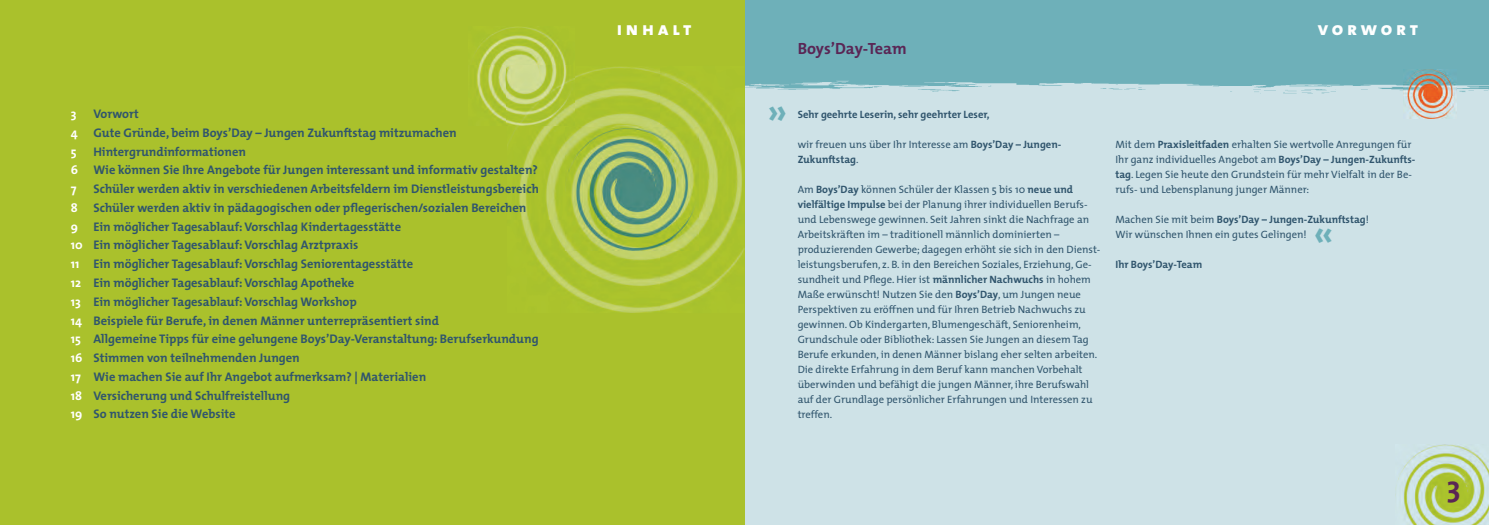
<style>
.page{position:relative;width:1489px;height:525px;background:#fff}
.page>*{position:absolute;margin:0;border:0;box-sizing:border-box;transform-origin:0 0}
.t1{font:700 37.5px "The Mix";color:#6eb0b9}
.t2{font:700 30px "The Mix";color:#5a2655}
.t3{font:18.75px "The Mix Extra Bold Caps";letter-spacing:.2em;color:#fff}
.t4{font:700 16.25px "The Mix";letter-spacing:-.005em;color:#5a2655}
.t5{font:700 12.5px/18.8px "The Mix";color:#30556d}
.t6{font:700 12.5px "The Mix";color:#fff}
.t7{font:10.62px/15px "The Mix";color:#30556d}
.t8{font:700 10.62px "The Mix";color:#30556d}
.s1{color:#fff}
.s2{font-weight:700}
</style>
<div class="page">
<div style="left:744px;top:0;width:744px;height:524px;background:#cee2e7"></div>
<img style="left:744px;top:0;width:744px;height:96px">
<img style="left:1395px;top:444px;width:93px;height:80px">
<div style="left:0;top:0;width:744px;height:524px;background:#aac12c"></div>
<img style="left:507px;top:66px;width:237px;height:247px">
<img style="left:1403px;top:69px;width:53px;height:49px">
<img style="left:566px;top:127px;width:132px;height:123px">
<img style="left:476px;top:26px;width:98px;height:99px">
<p class="t5" style="left:71px;top:106px;width:387px;text-indent:22px">Vorwort<br><span class="s1">4</span> Gute Gründe, beim Boys’Day – Jungen Zukunftstag mitzumachen<br><span class="s1">5</span></p>
<p class="t6" style="left:71px;top:109px;width:7px">3</p>
<p class="t5" style="left:71px;top:143px;width:468px;text-indent:22px">Hintergrundinformationen<br><span class="s1">6</span> Wie können Sie Ihre Angebote für Jungen interessant und informativ gestalten?<br><span class="s1">7</span></p>
<p class="t5" style="left:71px;top:181px;width:469px;text-indent:22px">Schüler werden aktiv in verschiedenen Arbeitsfeldern im Dienstleistungsbereich <span class="s1">8</span> Schüler werden aktiv in pädagogischen oder pflegerischen/sozialen Bereichen<br><span class="s1">9</span> Ein möglicher Tagesablauf: Vorschlag Kindertagesstätte<br><span class="s1">10</span> Ein möglicher Tagesablauf: Vorschlag Arztpraxis<br><span class="s1">11</span> Ein möglicher Tagesablauf: Vorschlag Seniorentagesstätte<br><span class="s1">12</span> Ein möglicher Tagesablauf: Vorschlag Apotheke<br><span class="s1">13</span> Ein möglicher Tagesablauf: Vorschlag Workshop<br><span class="s1">14</span> Beispiele für Berufe, in denen Männer unterrepräsentiert sind<br><span class="s1">15</span> Allgemeine Tipps für eine gelungene Boys’Day-Veranstaltung: Berufserkundung <span class="s1">16</span> Stimmen von teilnehmenden Jungen<br><span class="s1">17</span> Wie machen Sie auf Ihr Angebot aufmerksam? | Materialien<br><span class="s1">18</span> Versicherung und Schulfreistellung<br><span class="s1">19</span> So nutzen Sie die Website</p>
<h3 class="t3" style="left:616px;top:23px;width:76px">inhalt</h3>
<h3 class="t4" style="left:797px;top:43px;width:111px">Boys’Day-Team</h3>
<h3 class="t3" style="left:1317px;top:23px;width:102px">vorwort</h3>
<h1 class="t1" style="left:767px;top:98px;width:22px">»</h1>
<p class="t8" style="left:797px;top:111px;width:193px">Sehr geehrte Leserin, sehr geehrter Leser,</p>
<p class="t7" style="left:797px;top:138px;width:265px">wir freuen uns über Ihr Interesse am <span class="s2">Boys’Day – Jungen-<br>Zukunftstag</span>.</p>
<p class="t7" style="left:797px;top:183px;width:304px">Am <span class="s2">Boys’Day</span> können Schüler der Klassen 5 bis 10 <span class="s2">neue und vielfältige Impulse</span> bei der Planung ihrer individuellen Berufs&shy;und Lebenswege gewinnen. Seit Jahren sinkt die Nachfrage an Arbeitskräften im – traditionell männlich dominierten – produzierenden Gewerbe; dagegen erhöht sie sich in den Dienst&shy;leistungsberufen, z. B. in den Bereichen Soziales, Erziehung, Ge&shy;sundheit und Pflege. Hier ist <span class="s2">männlicher Nachwuchs</span> in hohem Maße erwünscht! Nutzen Sie den <span class="s2">Boys’Day</span>, um Jungen neue Perspektiven zu eröffnen und für Ihren Betrieb Nachwuchs zu gewinnen. Ob Kindergarten, Blumengeschäft, Seniorenheim, Grundschule oder Bibliothek: Lassen Sie Jungen an diesem Tag Berufe erkunden, in denen Männer bislang eher selten arbeiten.<br>Die direkte Erfahrung in dem Beruf kann manchen Vorbehalt überwinden und befähigt die jungen Männer, ihre Berufswahl auf der Grundlage persönlicher Erfahrungen und Interessen zu treffen.</p>
<p class="t7" style="left:1115px;top:138px;width:301px">Mit dem <span class="s2">Praxisleitfaden</span> erhalten Sie wertvolle Anregungen für Ihr ganz individuelles Angebot am <span class="s2">Boys’Day – Jungen-Zukunfts&shy;tag</span>. Legen Sie heute den Grundstein für mehr Vielfalt in der Be&shy;rufs- und Lebensplanung junger Männer:</p>
<p class="t7" style="left:1115px;top:213px;width:255px">Machen Sie mit beim <span class="s2">Boys’Day – Jungen-Zukunftstag</span>!<br>Wir wünschen Ihnen ein gutes Gelingen!</p>
<p class="t8" style="left:1115px;top:261px;width:88px">Ihr Boys’Day-Team</p>
<h1 class="t1" style="left:1313px;top:219px;width:22px">«</h1>
<h2 class="t2" style="left:1446px;top:476px;width:15px">3</h2>
</div>
